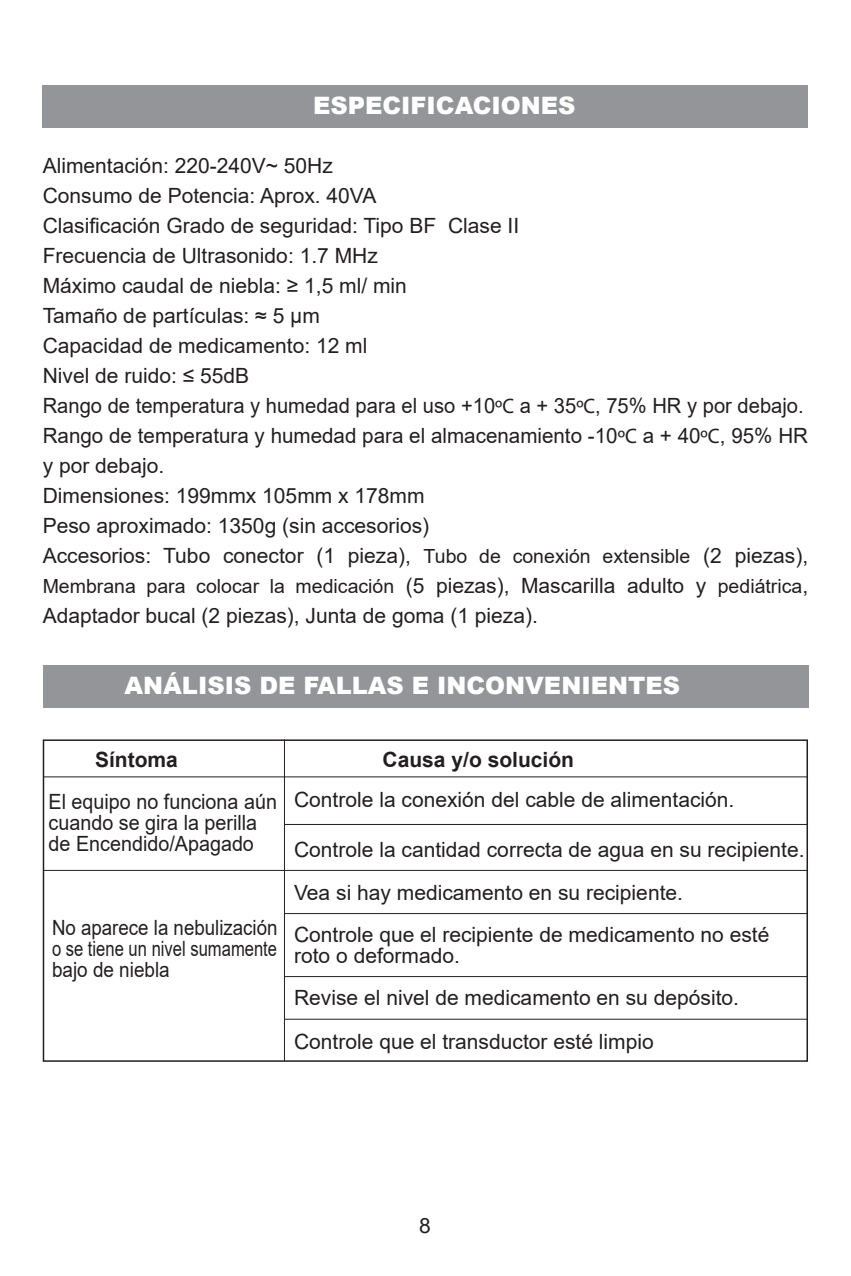
<style>
.page{position:relative;width:851px;height:1276px;background:#fff}
.page>*{position:absolute;margin:0;border:0;box-sizing:border-box;transform-origin:0 0}
.t1{font:900 24px "Arial";color:#fff}
.t2{font:21px/30px "Arial";color:#231f20}
.t3{font:21px/21px "Arial";color:#231f20;scale:.94 1}
.t4{font:21px/21px "Arial";color:#231f20;text-align:justify;scale:.89 1}
.t5{font:700 21px "Arial";color:#231f20}
.t6{font:19.5px "Arial";color:#231f20}
.s1{font-family:"Myriad Pro"}
.s2{font-size:19.5px}
.s3{font-size:21px}
</style>
<div class="page">
<div style="left:42px;top:86px;width:765px;height:42px;background:#939598"></div>
<div style="left:43px;top:665px;width:765px;height:42px;background:#939598"></div>
<hr style="left:43px;top:776px;width:764px;height:1px;background:#231f20">
<hr style="left:284px;top:824px;width:523px;height:1px;background:#231f20">
<hr style="left:43px;top:870px;width:764px;height:1px;background:#231f20">
<hr style="left:284px;top:913px;width:523px;height:1px;background:#231f20">
<hr style="left:284px;top:1018px;width:523px;height:1px;background:#231f20">
<hr style="left:284px;top:976px;width:523px;height:1px;background:#231f20">
<hr style="left:284px;top:739px;width:1px;height:322px;background:#231f20">
<p class="t1" style="left:313px;top:88px;width:264px">ESPECIFICACIONES</p>
<p class="t2" style="left:43px;top:151px;width:766px">Alimentación: 220-240V~ 50Hz<br>Consumo de Potencia: Aprox. 40VA<br>Clasificación Grado de seguridad: Tipo BF Clase II<br>Frecuencia de Ultrasonido: 1.7 MHz<br>Máximo caudal de niebla: ≥ 1,5 ml/ min<br>Tamaño de partículas: ≈ 5 µm<br>Capacidad de medicamento: 12 ml<br>Nivel de ruido: ≤ 55dB<br>Rango de temperatura y humedad para el uso +10<span class="s1">ºC</span> a + 35<span class="s1">ºC</span>, 75% HR y por debajo.<br>Rango de temperatura y humedad para el almacenamiento -10<span class="s1">ºC</span> a + 40<span class="s1">ºC</span>, 95% HR y por debajo.<br>Dimensiones: 199mmx 105mm x 178mm<br>Peso aproximado: 1350g (sin accesorios)<br>Accesorios: Tubo conector (1 pieza), <span class="s2">Tubo de conexión extensible</span> (2 piezas),</p>
<p class="t6" style="left:43px;top:573px;width:766px">Membrana para colocar la medicación <span class="s3">(5 piezas), Mascarilla adulto y</span> pediátrica<span class="s3">,</span></p>
<p class="t2" style="left:43px;top:601px;width:496px">Adaptador bucal (2 piezas), Junta de goma (1 pieza).</p>
<p class="t1" style="left:125px;top:668px;width:557px">ANÁLISIS DE FALLAS E INCONVENIENTES</p>
<p class="t5" style="left:95px;top:745px;width:84px">Síntoma</p>
<p class="t5" style="left:382px;top:745px;width:193px">Causa y/o solución</p>
<p class="t2" style="left:294px;top:784px;width:442px">Controle la conexión del cable de alimentación.</p>
<p class="t3" style="left:49px;top:790px;width:244px">El equipo no funciona aún cuando se gira la perilla de Encendido/Apagado</p>
<p class="t2" style="left:294px;top:834px;width:512px">Controle la cantidad correcta de agua en su recipiente.</p>
<p class="t4" style="left:52px;top:917px;width:255px">No aparece la nebulización o se tiene un nivel sumamente bajo de niebla</p>
<p class="t2" style="left:294px;top:871px;width:477px;line-height:41.7px">Vea si hay medicamento en su recipiente.<br>Controle que el recipiente de medicamento no esté</p>
<p class="t2" style="left:294px;top:933px;width:446px;line-height:42.9px">roto o deformado.<br>Revise el nivel de medicamento en su depósito.<br>Controle que el transductor esté limpio</p>
<p class="t2" style="left:419px;top:1210px;width:13px">8</p>
</div>
